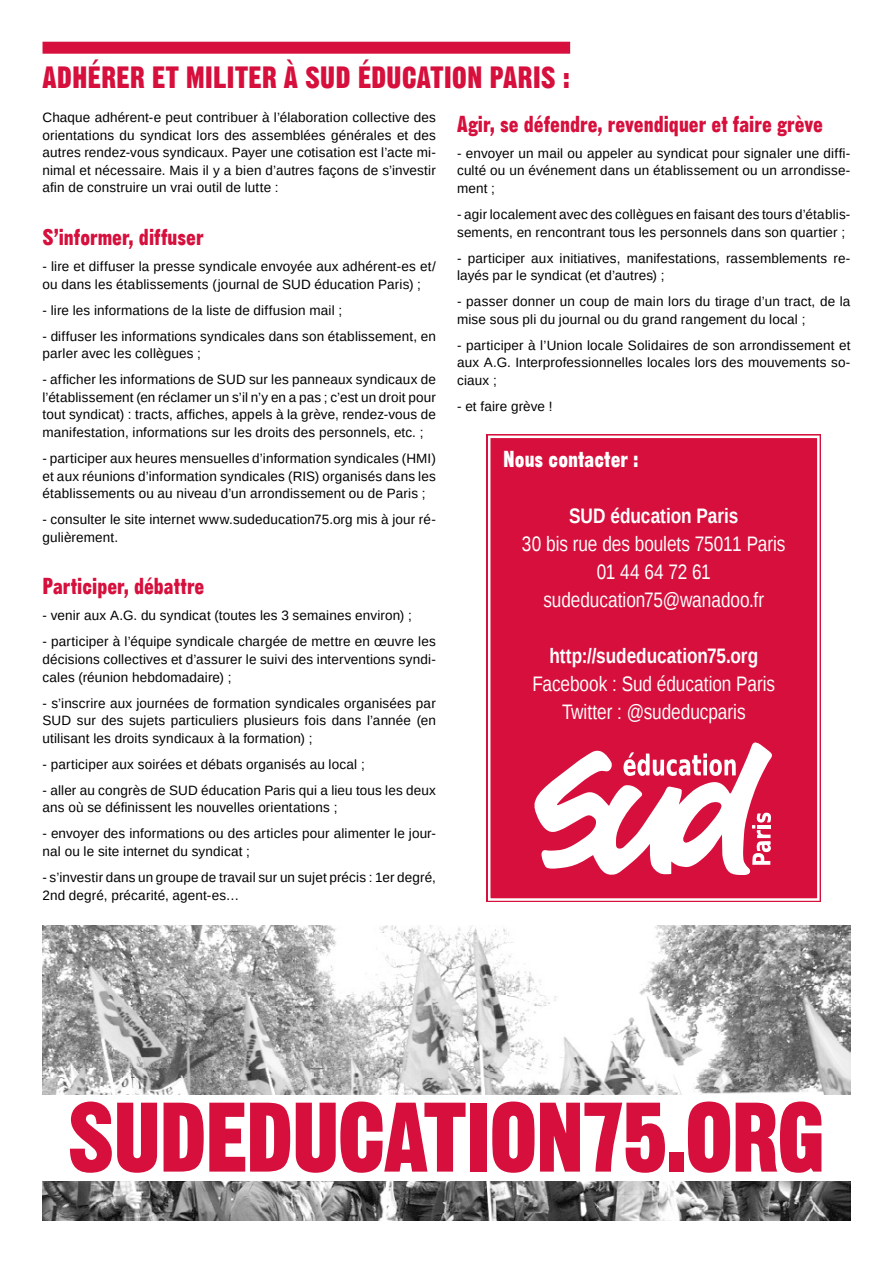
<style>
.page{position:relative;width:893px;height:1263px;background:#fff}
.page>*{position:absolute;margin:0;border:0;box-sizing:border-box;transform-origin:0 0}
.t1{font:96px "Gothic Thirteen Std";letter-spacing:-.02em;color:#d60f3c}
.t2{font:30px "Gothic No 13 BT";color:#d60f3c}
.t3{font:22.5px "Gothic No 13 BT";color:#d60f3c}
.t4{font:22.5px "Gothic No 13 BT";color:#fff}
.t5{font:21px/28px "Liberation Sans Narrow";letter-spacing:-.005em;color:#fff;text-align:center}
.t6{font:700 21px "Liberation Sans Narrow";letter-spacing:-.005em;color:#fff}
.t7{font:13.5px/17.5px "Liberation Sans";letter-spacing:.01em;color:#000}
</style>
<div class="page">
<div style="left:43px;top:42px;width:527px;height:12px;background:#d60f3c"></div>
<img style="left:43px;top:926px;width:807px;height:294px">
<div style="left:39px;top:1095px;width:814px;height:85px;background:#fff"></div>
<div style="left:486px;top:434px;width:335px;height:468px;background:#d60f3c"></div>
<div style="left:488px;top:436px;width:332px;height:465px;border:2px solid #fff"></div>
<svg style="left:535px;top:742px;width:237px;height:133px"></svg>
<h2 class="t2" style="left:43px;top:59px;width:529px">ADHÉRER ET MILITER À SUD ÉDUCATION PARIS :</h2>
<p class="t7" style="left:43px;top:109px;width:395px;text-align:justify">Chaque adhérent-e peut contribuer à l’élaboration collective des orientations du syndicat lors des assemblées générales et des autres rendez-vous syndicaux. Payer une cotisation est l’acte mi&shy;nimal et nécessaire. Mais il y a bien d’autres façons de s’investir afin de construire un vrai outil de lutte :</p>
<h3 class="t3" style="left:43px;top:223px;width:163px">S’informer, diffuser</h3>
<p class="t7" style="left:43px;top:258px;width:395px">- lire et diffuser la presse syndicale envoyée aux adhérent-es et/ ou dans les établissements (journal de SUD éducation Paris) ;</p>
<p class="t7" style="left:43px;top:301px;width:301px">- lire les informations de la liste de diffusion mail ;</p>
<p class="t7" style="left:43px;top:327px;width:395px">- diffuser les informations syndicales dans son établissement, en parler avec les collègues ;</p>
<p class="t7" style="left:43px;top:371px;width:395px;text-align:justify">- afficher les informations de SUD sur les panneaux syndicaux de l’établissement (en réclamer un s’il n’y en a pas ; c’est un droit pour tout syndicat) : tracts, affiches, appels à la grève, rendez-vous de manifestation, informations sur les droits des personnels, etc. ;</p>
<p class="t7" style="left:43px;top:450px;width:395px;text-align:justify">- participer aux heures mensuelles d’information syndicales (HMI) et aux réunions d’information syndicales (RIS) organisés dans les établissements ou au niveau d’un arrondissement ou de Paris ;</p>
<p class="t7" style="left:43px;top:511px;width:395px">- consulter le site internet www.sudeducation75.org mis à jour ré&shy;gulièrement.</p>
<h3 class="t3" style="left:43px;top:573px;width:163px">Participer, débattre</h3>
<p class="t7" style="left:43px;top:607px;width:371px">- venir aux A.G. du syndicat (toutes les 3 semaines environ) ;</p>
<p class="t7" style="left:43px;top:633px;width:395px;text-align:justify">- participer à l’équipe syndicale chargée de mettre en œuvre les décisions collectives et d’assurer le suivi des interventions syndi&shy;cales (réunion hebdomadaire) ;</p>
<p class="t7" style="left:43px;top:694px;width:395px;text-align:justify">- s’inscrire aux journées de formation syndicales organisées par SUD sur des sujets particuliers plusieurs fois dans l’année (en utilisant les droits syndicaux à la formation) ;</p>
<p class="t7" style="left:43px;top:755px;width:324px">- participer aux soirées et débats organisés au local ;</p>
<p class="t7" style="left:43px;top:781px;width:395px">- aller au congrès de SUD éducation Paris qui a lieu tous les deux ans où se définissent les nouvelles orientations ;</p>
<p class="t7" style="left:43px;top:825px;width:395px">- envoyer des informations ou des articles pour alimenter le jour&shy;nal ou le site internet du syndicat ;</p>
<p class="t7" style="left:43px;top:869px;width:395px">- s’investir dans un groupe de travail sur un sujet précis : 1er degré,<br>2nd degré, précarité, agent-es…</p>
<h3 class="t3" style="left:457px;top:110px;width:367px">Agir, se défendre, revendiquer et faire grève</h3>
<p class="t7" style="left:457px;top:144px;width:395px;text-align:justify">- envoyer un mail ou appeler au syndicat pour signaler une diffi&shy;culté ou un événement dans un établissement ou un arrondisse&shy;ment ;</p>
<p class="t7" style="left:457px;top:206px;width:395px">- agir localement avec des collègues en faisant des tours d’établis&shy;sements, en rencontrant tous les personnels dans son quartier ;</p>
<p class="t7" style="left:457px;top:249px;width:395px">- participer aux initiatives, manifestations, rassemblements re&shy;layés par le syndicat (et d’autres) ;</p>
<p class="t7" style="left:457px;top:293px;width:395px">- passer donner un coup de main lors du tirage d’un tract, de la mise sous pli du journal ou du grand rangement du local ;</p>
<p class="t7" style="left:457px;top:336px;width:395px;text-align:justify">- participer à l’Union locale Solidaires de son arrondissement et aux A.G. Interprofessionnelles locales lors des mouvements so&shy;ciaux ;</p>
<p class="t7" style="left:457px;top:398px;width:97px">- et faire grève !</p>
<h3 class="t4" style="left:503px;top:445px;width:137px">Nous contacter :</h3>
<h3 class="t6" style="left:569px;top:501px;width:171px">SUD éducation Paris</h3>
<h3 class="t5" style="left:522px;top:530px;width:265px">30 bis rue des boulets 75011 Paris<br>01 44 64 72 61 sudeducation75@wanadoo.fr</h3>
<h3 class="t6" style="left:549px;top:641px;width:210px">http://sudeducation75.org</h3>
<h3 class="t5" style="left:532px;top:671px;width:244px">Facebook : Sud éducation Paris<br>Twitter : @sudeducparis</h3>
<h1 class="t1" style="left:67px;top:1078px;width:759px">SUDEDUCATION75.ORG</h1>
</div>
